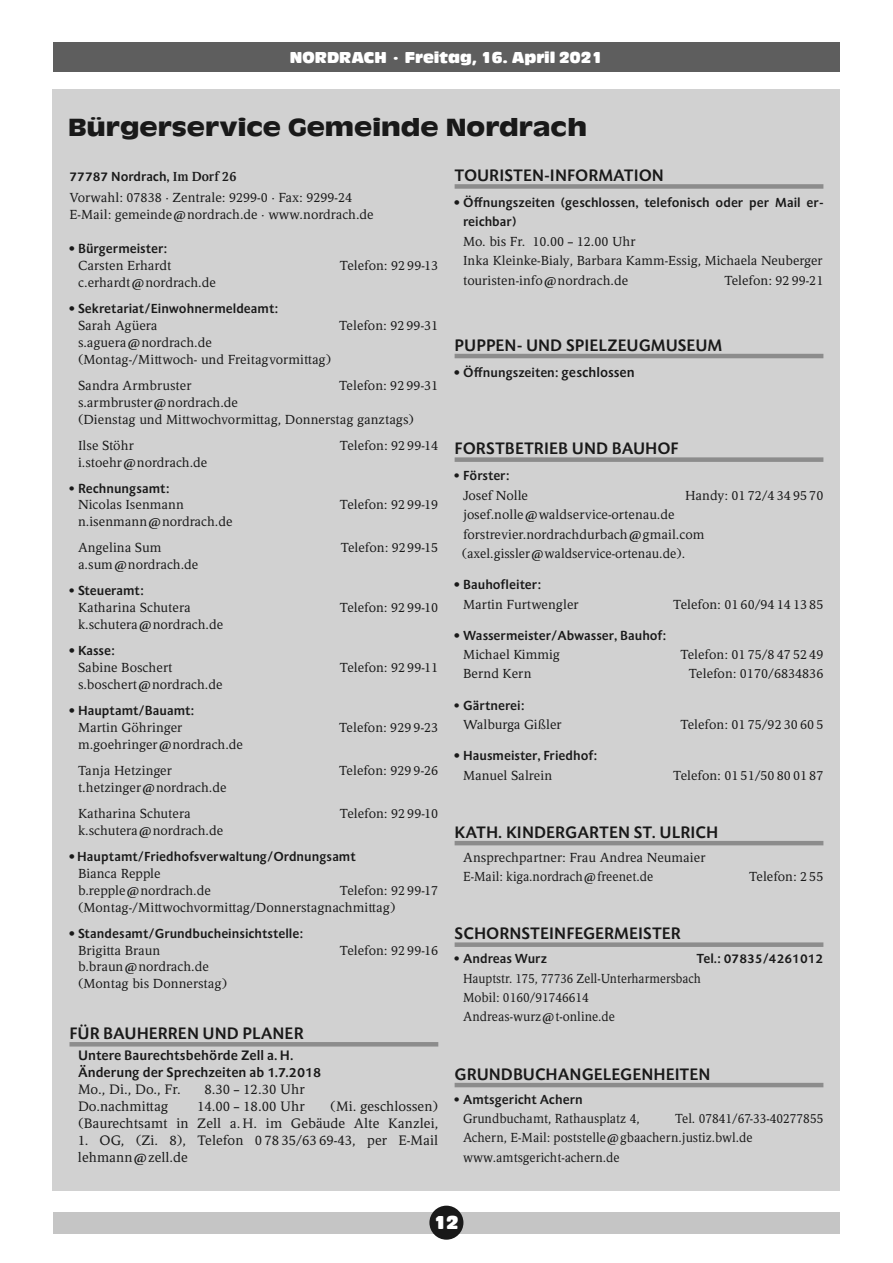
<style>
.page{position:relative;width:893px;height:1263px;background:#fff}
.page>*{position:absolute;margin:0;border:0;box-sizing:border-box;transform-origin:0 0}
.t1{font:700 25.8px "Antique Olive T";color:#191919;scale:1.2 1}
.t2{font:19.5px "Antique Olive T Compact Ro 1";color:#fff}
.t3{font:700 16.5px "Schwabo Sans";color:#191919}
.t4{font:16.5px "Antique Olive T Compact Ro 1";color:#fff}
.t5{font:13.65px/17px "Schwabo Serif";color:#191919}
.t6{font:700 13.65px "Schwabo Sans";color:#191919}
.t7{font:13.05px "Schwabo Serif";color:#191919}
.t8{font:700 13.05px/19.5px "Schwabo Sans";color:#191919}
.t9{font:13.05px "Schwabo Serif";color:#191919;scale:.95 1}
.t10{font:13.05px "Schwabo Serif";color:#191919;scale:.91 1}
.s1{font-family:"Schwabo Serif Hl"}
.s2{font-family:"Schwabo Serif";font-weight:400}
.s3{font-size:13.65px}
</style>
<div class="page">
<div style="left:53px;top:1212px;width:786px;height:21px;background:#c5c5c5"></div>
<div style="left:429px;top:1206px;width:34px;height:34px;background:#191919;border-radius:50%"></div>
<div style="left:53px;top:43px;width:786px;height:29px;background:#5e5e5e"></div>
<div style="left:53px;top:89px;width:787px;height:1102px;background:#d1d1d1"></div>
<hr style="left:70px;top:1042px;width:368px;height:4px;background:#8c8c8c">
<div style="left:455px;top:184px;width:368px;height:5px;background:#8c8c8c"></div>
<hr style="left:455px;top:354px;width:368px;height:4px;background:#8c8c8c">
<div style="left:455px;top:457px;width:368px;height:5px;background:#8c8c8c"></div>
<hr style="left:455px;top:841px;width:368px;height:4px;background:#8c8c8c">
<div style="left:455px;top:942px;width:368px;height:5px;background:#8c8c8c"></div>
<hr style="left:455px;top:1083px;width:368px;height:4px;background:#8c8c8c">
<p class="t4" style="left:290px;top:51px;width:314px">NORDRACH · Freitag, 16. April 2021</p>
<p class="t1" style="left:68px;top:114px;width:434px">Bürgerservice Gemeinde Nordrach</p>
<p class="t8" style="left:70px;top:168px;width:168px">77787 Nordrach, <span class="s1">Im Dorf 26</span></p>
<p class="t7" style="left:70px;top:193px;width:284px">Vorwahl: 07838 · Zentrale: 9299-0 · Fax: 9299-24</p>
<p class="t7" style="left:70px;top:210px;width:306px">E-Mail: gemeinde@nordrach.de · www.nordrach.de</p>
<p class="t8" style="left:70px;top:240px;width:99px">• Bürgermeister:</p>
<p class="t7" style="left:78px;top:260px;width:95px">Carsten Erhardt</p>
<p class="t7" style="left:340px;top:260px;width:100px">Telefon: 92 99-13</p>
<p class="t7" style="left:78px;top:277px;width:139px">c.erhardt@nordrach.de</p>
<p class="t8" style="left:70px;top:300px;width:210px">• Sekretariat/Einwohnermeldeamt:</p>
<p class="t7" style="left:78px;top:320px;width:81px">Sarah Agüera</p>
<p class="t7" style="left:339px;top:320px;width:101px">Telefon: 92 99-31</p>
<p class="t7" style="left:78px;top:337px;width:135px">s.aguera@nordrach.de</p>
<p class="t7" style="left:78px;top:354px;width:255px">(Montag-/Mittwoch- und Freitagvormittag)</p>
<p class="t7" style="left:78px;top:380px;width:115px">Sandra Armbruster</p>
<p class="t7" style="left:339px;top:380px;width:101px">Telefon: 92 99-31</p>
<p class="t7" style="left:78px;top:397px;width:162px">s.armbruster@nordrach.de</p>
<p class="t7" style="left:78px;top:414px;width:338px">(Dienstag und Mittwochvormittag, Donnerstag ganztags)</p>
<p class="t7" style="left:78px;top:440px;width:57px">Ilse Stöhr</p>
<p class="t7" style="left:340px;top:440px;width:100px">Telefon: 92 99-14</p>
<p class="t7" style="left:78px;top:457px;width:131px">i.stoehr@nordrach.de</p>
<p class="t8" style="left:70px;top:480px;width:102px"><span class="s2">•</span> Rechnungsamt:</p>
<p class="t7" style="left:78px;top:500px;width:107px">Nicolas Isenmann</p>
<p class="t7" style="left:340px;top:500px;width:100px">Telefon: 92 99-19</p>
<p class="t7" style="left:78px;top:517px;width:156px">n.isenmann@nordrach.de</p>
<p class="t7" style="left:78px;top:543px;width:85px">Angelina Sum</p>
<p class="t7" style="left:341px;top:543px;width:99px">Telefon: 9299-15</p>
<p class="t7" style="left:78px;top:559px;width:122px">a.sum@nordrach.de</p>
<p class="t8" style="left:70px;top:582px;width:76px"><span class="s2">•</span> Steueramt:</p>
<p class="t7" style="left:78px;top:602px;width:114px">Katharina Schutera</p>
<p class="t7" style="left:340px;top:602px;width:100px">Telefon: 92 99-10</p>
<p class="t7" style="left:78px;top:619px;width:147px">k.schutera@nordrach.de</p>
<p class="t8" style="left:70px;top:642px;width:47px">• Kasse:</p>
<p class="t7" style="left:78px;top:662px;width:96px">Sabine Boschert</p>
<p class="t7" style="left:340px;top:662px;width:100px">Telefon: 92 99-11</p>
<p class="t7" style="left:78px;top:679px;width:146px">s.boschert@nordrach.de</p>
<p class="t8" style="left:70px;top:702px;width:126px">• Hauptamt/Bauamt:</p>
<p class="t7" style="left:78px;top:722px;width:106px">Martin Göhringer</p>
<p class="t7" style="left:339px;top:722px;width:101px">Telefon: 929 9-23</p>
<p class="t7" style="left:78px;top:739px;width:167px">m.goehringer@nordrach.de</p>
<p class="t7" style="left:78px;top:765px;width:95px">Tanja Hetzinger</p>
<p class="t7" style="left:339px;top:765px;width:101px">Telefon: 929 9-26</p>
<p class="t7" style="left:78px;top:782px;width:150px">t.hetzinger@nordrach.de</p>
<p class="t7" style="left:78px;top:808px;width:114px">Katharina Schutera</p>
<p class="t7" style="left:340px;top:808px;width:100px">Telefon: 92 99-10</p>
<p class="t7" style="left:78px;top:825px;width:147px">k.schutera@nordrach.de</p>
<p class="t8" style="left:70px;top:848px;width:288px">• Hauptamt/Friedhofsverwaltung/Ordnungsamt</p>
<p class="t7" style="left:78px;top:868px;width:84px">Bianca Repple</p>
<p class="t7" style="left:78px;top:885px;width:135px">b.repple@nordrach.de</p>
<p class="t7" style="left:340px;top:885px;width:100px">Telefon: 92 99-17</p>
<p class="t7" style="left:78px;top:902px;width:319px">(Montag-/Mittwochvormittag/Donnerstagnachmittag)</p>
<p class="t8" style="left:70px;top:925px;width:235px">• Standesamt/Grundbucheinsichtstelle:</p>
<p class="t7" style="left:78px;top:945px;width:84px">Brigitta Braun</p>
<p class="t7" style="left:340px;top:945px;width:100px">Telefon: 92 99-16</p>
<p class="t7" style="left:78px;top:962px;width:132px">b.braun@nordrach.de</p>
<p class="t7" style="left:78px;top:978px;width:151px">(Montag bis Donnerstag)</p>
<p class="t3" style="left:70px;top:1027px;width:236px">FÜR BAUHERREN UND PLANER</p>
<p class="t6" style="left:78px;top:1050px;width:217px">Untere Baurechtsbehörde Zell a. H.</p>
<p class="t6" style="left:78px;top:1067px;width:245px">Änderung der Sprechzeiten ab 1.7.2018</p>
<p class="t5" style="left:78px;top:1082px;width:104px">Mo., Di., Do., Fr.</p>
<p class="t5" style="left:204px;top:1082px;width:102px">8.30 – 12.30 Uhr</p>
<p class="t5" style="left:78px;top:1099px;width:92px">Do.nachmittag</p>
<p class="t5" style="left:197px;top:1099px;width:109px">14.00 – 18.00 Uhr</p>
<p class="t5" style="left:330px;top:1099px;width:110px">(Mi. geschlossen)</p>
<p class="t5" style="left:78px;top:1116px;width:362px">(Baurechtsamt in Zell a. H. im Gebäude Alte Kanzlei,</p>
<p class="t5" style="left:78px;top:1133px;width:362px">1. OG, (Zi. 8), Telefon 0 78 35/63 69-43, per E-Mail lehmann@zell.de</p>
<p class="t3" style="left:455px;top:169px;width:211px">TOURISTEN-INFORMATION</p>
<p class="t8" style="left:463px;top:194px;width:362px;text-indent:-8px">• Öffnungszeiten (geschlossen, telefonisch oder per Mail er&shy;reichbar)</p>
<p class="t7" style="left:463px;top:236px;width:174px">Mo. bis Fr. 10.00 – 12.00 Uhr</p>
<p class="t7" style="left:463px;top:256px;width:361px">Inka Kleinke-Bialy, Barbara Kamm-Essig, Michaela Neuberger</p>
<p class="t7" style="left:463px;top:275px;width:167px">touristen-info@nordrach.de</p>
<p class="t7" style="left:724px;top:275px;width:101px">Telefon: 92 99-21</p>
<p class="t3" style="left:455px;top:339px;width:269px">PUPPEN- UND SPIELZEUGMUSEUM</p>
<p class="t8" style="left:455px;top:364px;width:182px">• Öffnungszeiten: <span class="s3">geschlossen</span></p>
<p class="t3" style="left:455px;top:442px;width:226px">FORSTBETRIEB UND BAUHOF</p>
<p class="t8" style="left:455px;top:467px;width:56px"><span class="s2">•</span> Förster:</p>
<p class="t7" style="left:463px;top:490px;width:67px">Josef Nolle</p>
<p class="t7" style="left:685px;top:490px;width:140px">Handy: 01 72/4 34 95 70</p>
<p class="t7" style="left:463px;top:509px;width:213px">josef.nolle@waldservice-ortenau.de</p>
<p class="t7" style="left:463px;top:529px;width:243px">forstrevier.nordrachdurbach@gmail.com</p>
<p class="t7" style="left:462px;top:548px;width:225px">(axel.gissler@waldservice-ortenau.de).</p>
<p class="t8" style="left:455px;top:576px;width:88px">• Bauhofleiter:</p>
<p class="t7" style="left:463px;top:599px;width:117px">Martin Furtwengler</p>
<p class="t7" style="left:673px;top:599px;width:152px">Telefon: 01 60/94 14 13 85</p>
<p class="t8" style="left:455px;top:627px;width:213px">• Wassermeister/Abwasser, Bauhof:</p>
<p class="t7" style="left:463px;top:649px;width:99px">Michael Kimmig</p>
<p class="t7" style="left:680px;top:649px;width:145px">Telefon: 01 75/8 47 52 49</p>
<p class="t7" style="left:463px;top:669px;width:70px">Bernd Kern</p>
<p class="t7" style="left:689px;top:669px;width:136px">Telefon: 0170/6834836</p>
<p class="t8" style="left:455px;top:697px;width:71px"><span class="s2">•</span> Gärtnerei:</p>
<p class="t7" style="left:463px;top:719px;width:100px">Walburga Gißler</p>
<p class="t7" style="left:680px;top:719px;width:145px">Telefon: 01 75/92 30 60 5</p>
<p class="t8" style="left:455px;top:747px;width:144px">• Hausmeister, Friedhof:</p>
<p class="t7" style="left:463px;top:770px;width:91px">Manuel Salrein</p>
<p class="t7" style="left:673px;top:770px;width:152px">Telefon: 01 51/50 80 01 87</p>
<p class="t3" style="left:455px;top:826px;width:265px">KATH. KINDERGARTEN ST. ULRICH</p>
<p class="t7" style="left:463px;top:852px;width:244px">Ansprechpartner: Frau Andrea Neumaier</p>
<p class="t9" style="left:463px;top:871px;width:202px">E-Mail: kiga.nordrach@freenet.de</p>
<p class="t7" style="left:749px;top:871px;width:76px">Telefon: 2 55</p>
<p class="t3" style="left:455px;top:927px;width:228px">SCHORNSTEINFEGERMEISTER</p>
<p class="t8" style="left:455px;top:950px;width:94px"><span class="s2">•</span> Andreas Wurz</p>
<p class="t8" style="left:696px;top:950px;width:128px">Tel.: 07835/4261012</p>
<p class="t10" style="left:463px;top:973px;width:263px">Hauptstr. 175, 77736 Zell-Unterharmersbach</p>
<p class="t9" style="left:463px;top:992px;width:134px">Mobil: 0160/91746614</p>
<p class="t9" style="left:463px;top:1012px;width:162px">Andreas-wurz@t-online.de</p>
<p class="t3" style="left:455px;top:1068px;width:257px">GRUNDBUCHANGELEGENHEITEN</p>
<p class="t8" style="left:455px;top:1091px;width:130px"><span class="s2">•</span> Amtsgericht Achern</p>
<p class="t9" style="left:463px;top:1113px;width:187px">Grundbuchamt, Rathausplatz 4,</p>
<p class="t9" style="left:675px;top:1113px;width:158px">Tel. 07841/67-33-40277855</p>
<p class="t9" style="left:463px;top:1133px;width:306px">Achern, E-Mail: poststelle@gbaachern.justiz.bwl.de</p>
<p class="t9" style="left:463px;top:1152px;width:166px">www.amtsgericht-achern.de</p>
<p class="t2" style="left:433px;top:1215px;width:27px">12</p>
</div>
